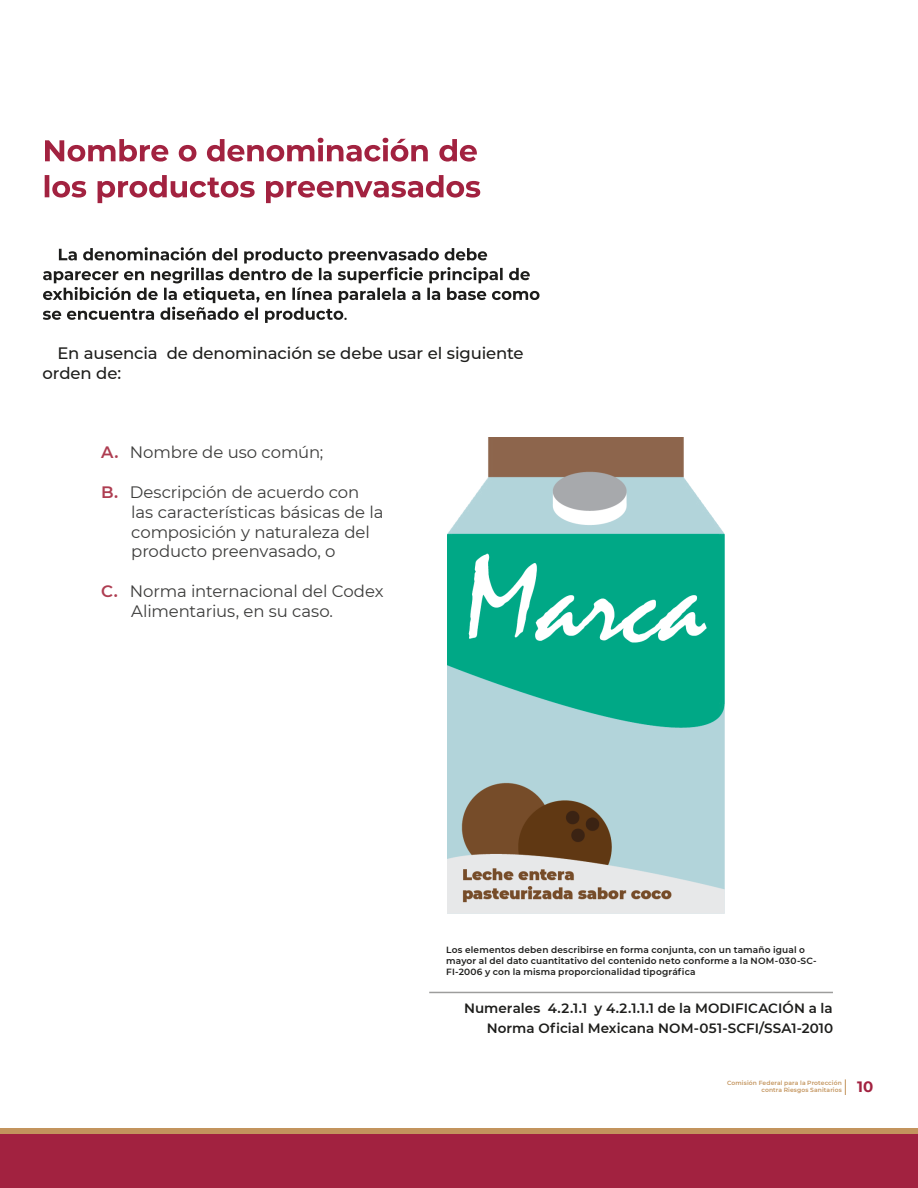
<style>
.page{position:relative;width:918px;height:1188px;background:#fff}
.page>*{position:absolute;margin:0;border:0;box-sizing:border-box;transform-origin:0 0}
.t1{font:16.5px/19.8px "Montserrat";letter-spacing:-.005em;color:#3c3c3b}
.t2{font:500 16.5px/19.8px "Montserrat";letter-spacing:-.005em;color:#1d1d1b}
.t3{font:700 15px "Montserrat";color:#a22240}
.t4{font:600 13.5px/19.8px "Montserrat";letter-spacing:.005em;color:#1d1d1b;text-align:right}
.t5{font:600 9px/10.8px "Montserrat";letter-spacing:.02em;color:#1d1d1b}
.t6{font:600 6px/7.2px "Montserrat";letter-spacing:.02em;color:#c3945d;text-align:right}
.s1{font-weight:600;color:#ae3d51}
</style>
<div class="page">
<div style="left:0;top:1128px;width:918px;height:60px;background:#a22240"></div>
<div style="left:0;top:1128px;width:918px;height:6px;background:#c3945d"></div>
<svg style="left:43px;top:247px;width:497px;height:76px"></svg>
<hr style="left:429px;top:992px;width:404px;height:1px;background:#9d9d9c">
<svg style="left:45px;top:138px;width:432px;height:24px"></svg>
<svg style="left:45px;top:175px;width:435px;height:28px"></svg>
<img style="left:447px;top:437px;width:277px;height:476px">
<svg style="left:845px;top:1079px;width:1px;height:16px"></svg>
<h1 class="t2" style="left:344px;top:303px;width:5px">.</h1>
<h1 class="t2" style="left:43px;top:343px;width:483px;text-indent:15px">En ausencia de denominación se debe usar el siguiente orden de:</h1>
<h1 class="t1" style="left:101px;top:442px;width:224px"><span class="s1">A.</span> Nombre de uso común;</h1>
<h1 class="t1" style="left:131px;top:482px;width:254px;text-indent:-30px"><span class="s1">B.</span> Descripción de acuerdo con las características básicas de la composición y naturaleza del producto preenvasado, o</h1>
<h1 class="t1" style="left:131px;top:581px;width:254px;text-indent:-30px"><span class="s1">C.</span> Norma internacional del Codex<br>Alimentarius, en su caso.</h1>
<p class="t5" style="left:446px;top:944px;width:372px">Los elementos deben describirse en forma conjunta, con un tamaño igual o mayor al del dato cuantitativo del contenido neto conforme a la NOM-030-SC-<br>FI-2006 y con la misma proporcionalidad tipográfica</p>
<h3 class="t4" style="left:464px;top:997px;width:371px">Numerales 4.2.1.1 y 4.2.1.1.1 de la MODIFICACIÓN a la<br>Norma Oficial Mexicana NOM-051-SCFI/SSA1-2010</h3>
<p class="t6" style="left:727px;top:1079px;width:116px">Comisión Federal para la Protección contra Riesgos Sanitarios</p>
<h2 class="t3" style="left:857px;top:1076px;width:18px">10</h2>
</div>
